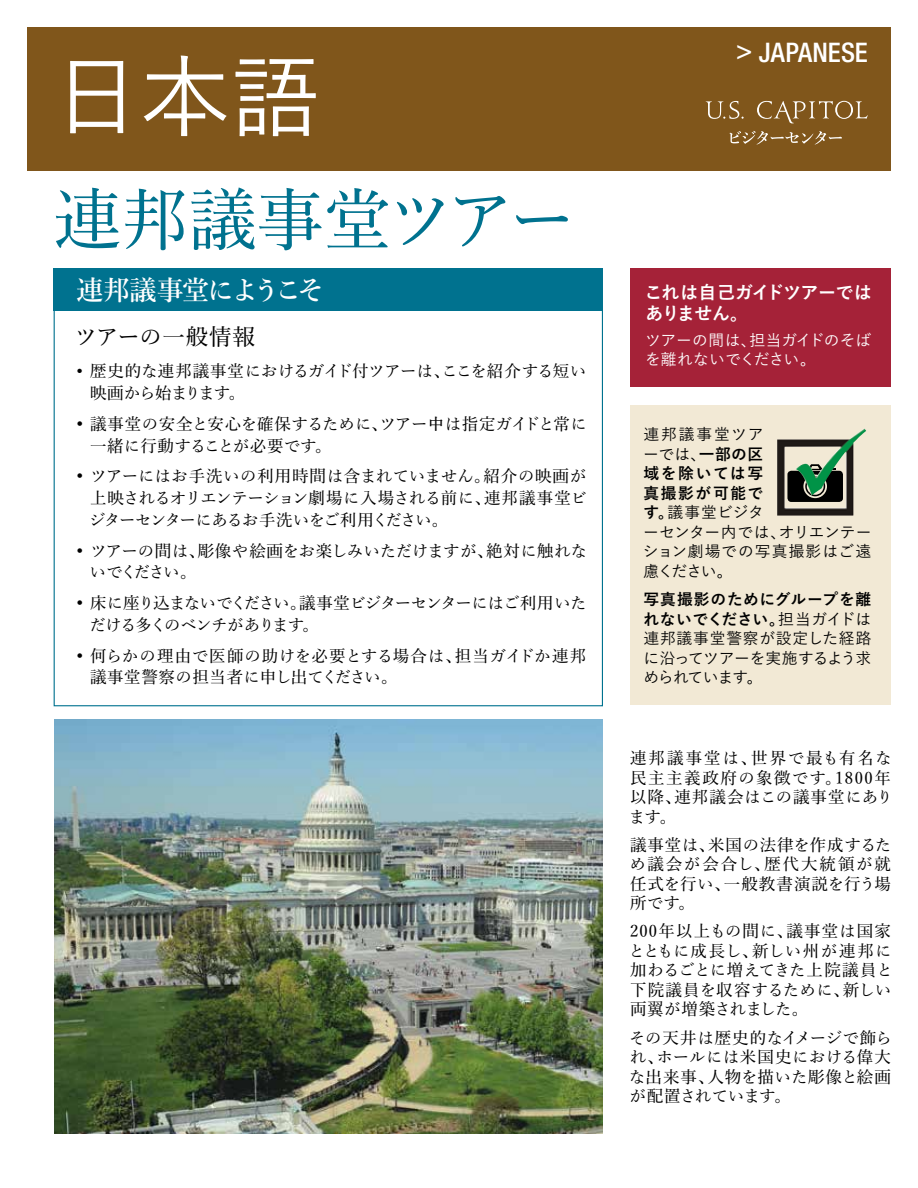
<style>
.page{position:relative;width:918px;height:1188px;background:#fff}
.page>*{position:absolute;margin:0;border:0;box-sizing:border-box;transform-origin:0 0}
.t1{font:500 90px "Yu Go";color:#fff}
.t2{font:500 67.5px "Yu Min";color:#00728f}
.t3{font:600 27px "Yu Min";letter-spacing:-.07em;color:#fff}
.t4{font:500 condensed 27px "Helvetica Neue LT Std";color:#fff}
.t5{font:500 22.5px "Yu Min";letter-spacing:.02em;color:#000}
.t6{font:700 18px/21.6px "Yu Go";letter-spacing:-.035em;color:#fff}
.t7{font:500 16.5px/19.5px "Yu Min";letter-spacing:.01em;color:#000;text-align:justify}
.t8{font:500 16.5px/19.5px "Yu Min";letter-spacing:.045em;color:#000}
.t9{font:500 16.5px/19.5px "Yu Min";letter-spacing:.08em;color:#000}
.t10{font:500 16.5px/21.8px "Yu Min";letter-spacing:-.065em;color:#000}
.t11{font:500 16.5px/21.8px "Yu Min";letter-spacing:-.015em;color:#000}
.t12{font:500 16.5px/21.8px "Yu Min";letter-spacing:-.01em;color:#000}
.t13{font:500 15.75px/19.5px "Yu Go";letter-spacing:.035em;color:#000}
.t14{font:500 15.75px/19.5px "Yu Go";letter-spacing:.015em;color:#000;text-align:justify}
.t15{font:500 15.75px/18.9px "Yu Go";letter-spacing:-.005em;color:#fff}
.s1{font-size:15.75px}
.s2{font-weight:700}
</style>
<div class="page">
<div style="left:27px;top:27px;width:864px;height:144px;background:#80561b"></div>
<div style="left:53px;top:268px;width:550px;height:43px;background:#00728f"></div>
<div style="left:630px;top:405px;width:261px;height:300px;background:#f2e9d5"></div>
<img style="left:777px;top:428px;width:89px;height:88px">
<img style="left:54px;top:719px;width:549px;height:415px">
<svg style="left:729px;top:131px;width:113px;height:14px"></svg>
<svg style="left:706px;top:101px;width:162px;height:22px"></svg>
<div style="left:630px;top:268px;width:261px;height:119px;background:#a52238"></div>
<h1 class="t1" style="left:52px;top:14px;width:270px">日本語</h1>
<h2 class="t2" style="left:54px;top:157px;width:524px">連邦議事堂ツアー</h2>
<h3 class="t3" style="left:76px;top:275px;width:249px">連邦議事堂にようこそ</h3>
<h3 class="t5" style="left:75px;top:316px;width:182px">ツアーの一般情報</h3>
<p class="t11" style="left:90px;top:359px;width:498px;text-indent:-14px"><span class="s1">•</span> 歴史的な連邦議事堂におけるガイド付ツアーは、ここを紹介する短い映画から始まります。</p>
<p class="t7" style="left:90px;top:411px;width:498px;line-height:21.8px;text-indent:-13px">• 議事堂の安全と安心を確保するために、ツアー㆗は指定ガイドと常に一緒に行動することが必要です。</p>
<p class="t7" style="left:89px;top:464px;width:500px;line-height:21.8px;text-indent:-13px">• ツアーにはお手洗いの利用時間は含まれていません。紹介の映画が上映されるオリエンテーション劇場に入場される前に、連邦議事堂ビジターセンターにあるお手洗いをご利用ください。</p>
<p class="t12" style="left:90px;top:538px;width:499px;text-indent:-13px">• ツアーの間は、彫像や絵画をお楽しみいただけますが、絶対に触れないでください。</p>
<p class="t10" style="left:89px;top:591px;width:499px;text-indent:-13px">• 床に座り込まないでください。議事堂ビジターセンターにはご利用いただける多くのベンチがあります。</p>
<p class="t7" style="left:90px;top:643px;width:498px;line-height:21.8px;text-indent:-13px">• 何らかの理由で医師の助けを必要とする場合は、担当ガイドか連邦議事堂警察の担当者に申し出てください。</p>
<h3 class="t4" style="left:736px;top:36px;width:133px">&gt; JAPANESE</h3>
<p class="t6" style="left:644px;top:282px;width:229px">これは自己ガイドツアーではありません。</p>
<p class="t15" style="left:645px;top:329px;width:227px">ツアーの間は、担当ガイドのそばを離れないでください。</p>
<p class="t13" style="left:643px;top:423px;width:230px">連邦議事堂ツア<br>ーでは、<span class="s2">一部の区<br>域を除いては写<br>真撮影が可能で<br>す。</span>議事堂ビジタ<br>ーセンター内では、オリエンテーション劇場での写真撮影はご遠慮ください。</p>
<p class="t14" style="left:643px;top:588px;width:229px"><span class="s2">写真撮影のためにグループを離れないでください。</span>担当ガイドは連邦議事堂警察が設定した経路に沿ってツアーを実施するよう求められています。</p>
<p class="t9" style="left:629px;top:747px;width:266px">連邦議事堂は、世界で最も有名な民主主義政府の象徴です。1800年以降、連邦議会はこの議事堂にあります。</p>
<p class="t7" style="left:629px;top:833px;width:264px">議事堂は、米国の法律を作成するため議会が会合し、歴代大統領が就任式を行い、一般教書演説を行う場所です。</p>
<p class="t8" style="left:628px;top:920px;width:266px">200年以上もの間に、議事堂は国家とともに成長し、新しい州が連邦に加わるごとに増えてきた上院議員と下院議員を収容するために、新しい両翼が増築されました。</p>
<p class="t7" style="left:629px;top:1026px;width:265px">その天井は歴史的なイメージで飾られ、ホールには米国史における偉大な出来事、人物を描いた彫像と絵画が配置されています。</p>
</div>
